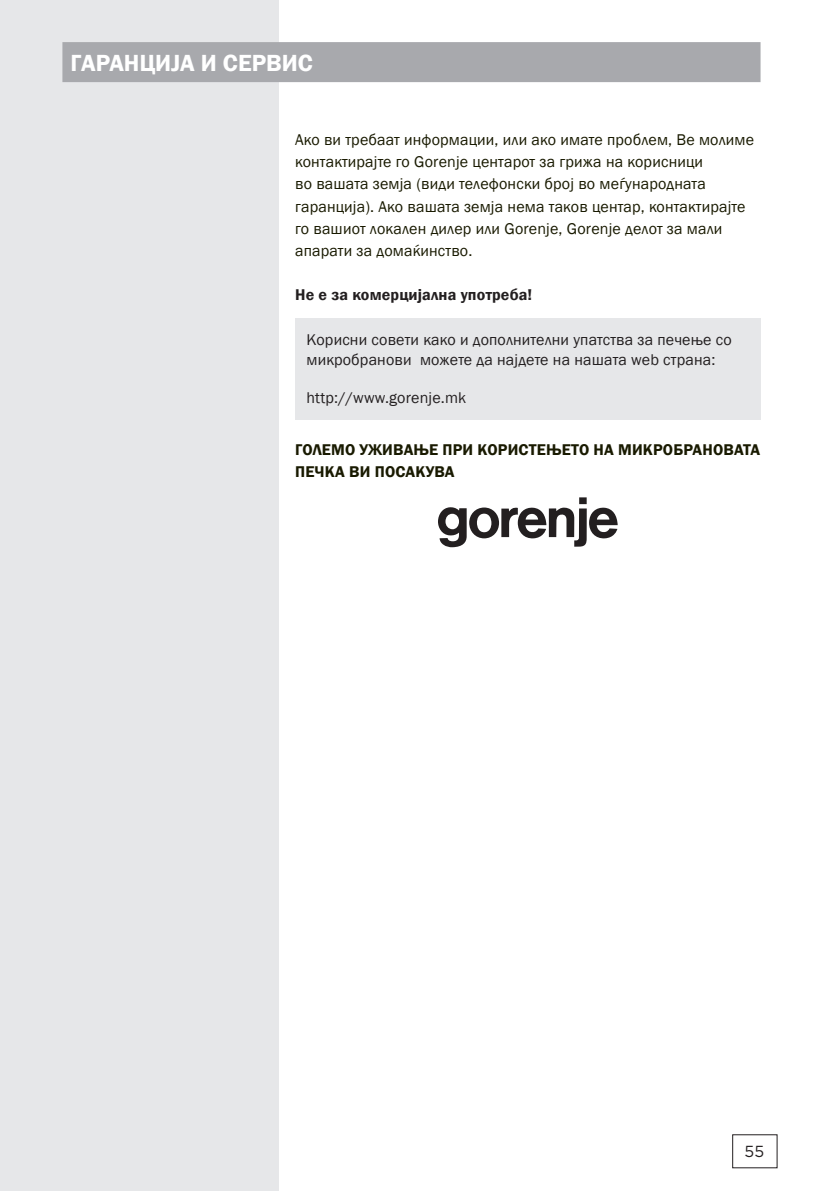
<style>
.page{position:relative;width:823px;height:1191px;background:#fff}
.page>*{position:absolute;margin:0;border:0;box-sizing:border-box;transform-origin:0 0}
.naslov_1{font:600 24px "Franklin Gothic";color:#fff}
.besedilo{font:16px/22.2px "Franklin Gothic";letter-spacing:.01em;color:#191a00}
.t1{font:16px/19.2px "Franklin Gothic";letter-spacing:.01em;color:#231f20}
.besedilo-2{font:600 16px/22.2px "Franklin Gothic";letter-spacing:.01em;color:#191a00}
.seznam{font:600 16px "Franklin Gothic";letter-spacing:.01em;color:#231f20}
.t2{font:16px "Gotham";color:#231f20}
</style>
<div class="page">
<div style="left:0;top:0;width:278px;height:1191px;background:#e6e7e9"></div>
<div style="left:295px;top:318px;width:465px;height:101px;background:#e6e7e9"></div>
<svg style="left:438px;top:497px;width:179px;height:50px"></svg>
<div style="left:62px;top:42px;width:698px;height:40px;background:#a8a9ad"></div>
<p class="naslov_1" style="left:70px;top:48px;width:244px">ГАРАНЦИЈА И СЕРВИС</p>
<p class="besedilo" style="left:295px;top:129px;width:460px">Ако ви требаат информации, или ако имате проблем, Ве молиме контактирајте го Gorenje центарот за грижа на корисници<br>во вашата земја (види телефонски број во меѓународната гаранција). Ако вашата земја нема таков центар, контактирајте го вашиот локален дилер или Gorenje, Gorenje делот за мали апарати за домаќинство.</p>
<p class="seznam" style="left:295px;top:285px;width:238px">Не е за комерцијална употреба!</p>
<p class="t1" style="left:306px;top:331px;width:426px">Корисни совети како и дополнителни упатства за печење со микробранови можете да најдете на нашата web страна:</p>
<p class="t1" style="left:306px;top:388px;width:161px">http://www.gorenje.mk</p>
<p class="besedilo-2" style="left:295px;top:438px;width:466px">ГОЛЕМО УЖИВАЊЕ ПРИ КОРИСТЕЊЕТО НА МИКРОБРАНОВАТА<br>ПЕЧКА ВИ ПОСАКУВА</p>
<p class="t2" style="left:744px;top:1140px;width:21px">55</p>
</div>
